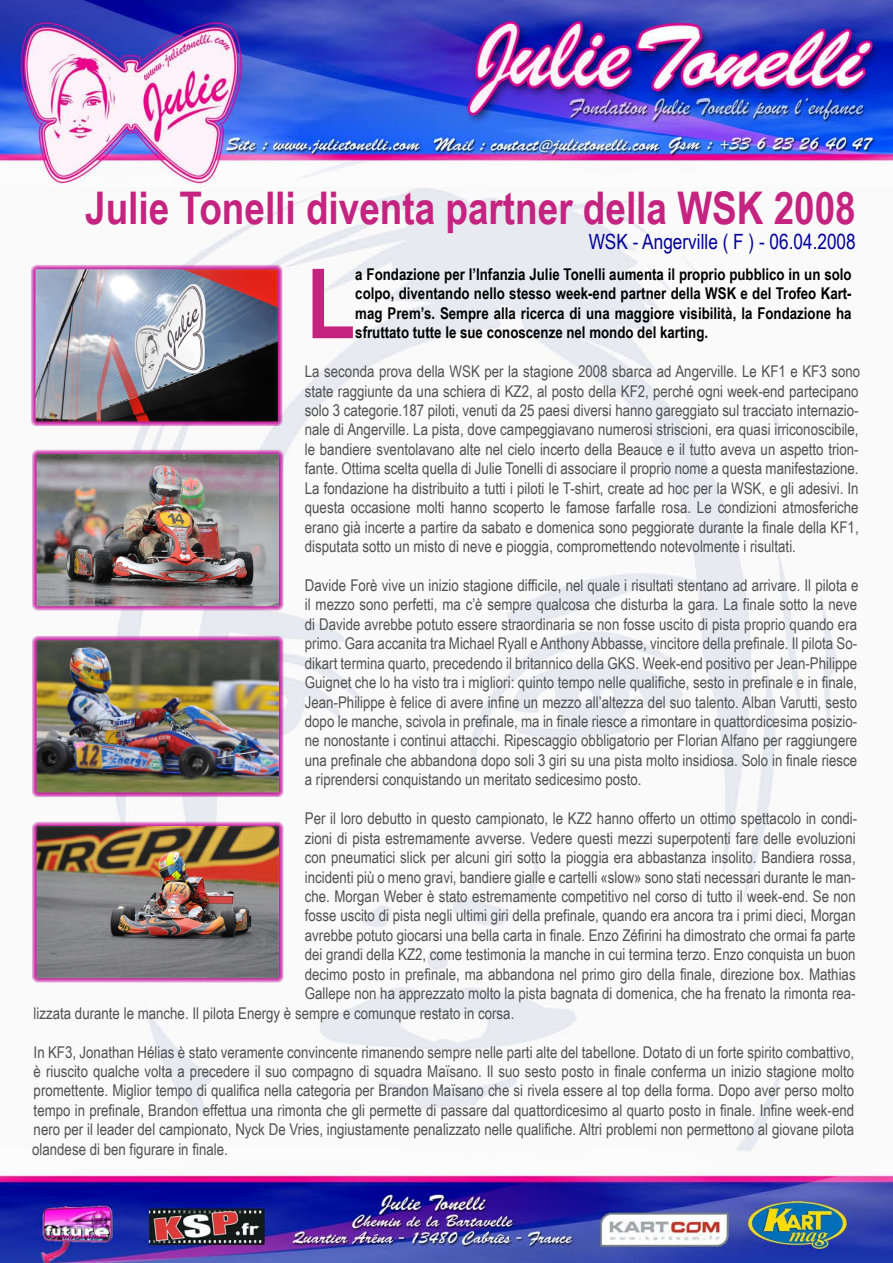
<style>
.page{position:relative;width:893px;height:1263px;background:#fff}
.page>*{position:absolute;margin:0;border:0;box-sizing:border-box;transform-origin:0 0}
.t1{font:700 97.65px "Arial Narrow";color:#c42480}
.t2{font:700 45px "Arial Narrow";color:#c42480}
.t3{font:21px "Arial Narrow";color:#01009a}
.t4{font:16.2px/19.5px "Arial Narrow";color:#505050;text-align:justify}
.t5{font:700 16.2px/19.5px "Arial Narrow";color:#000;text-align:justify}
</style>
<div class="page">
<img style="left:0;top:0;width:893px;height:1263px">
<img style="left:37px;top:826px;width:242px;height:152px">
<img style="left:37px;top:454px;width:242px;height:152px">
<img style="left:37px;top:641px;width:242px;height:151px">
<div style="left:32px;top:636px;width:252px;height:161px;border:4px solid #bf0094"></div>
<img style="left:36px;top:270px;width:241px;height:151px">
<div style="left:31px;top:265px;width:251px;height:161px;border:4px solid #bf0094"></div>
<h2 class="t2" style="left:85px;top:182px;width:772px">Julie Tonelli diventa partner della WSK 2008</h2>
<p class="t3" style="left:589px;top:229px;width:269px">WSK - Angerville ( F ) - 06.04.2008</p>
<h1 class="t1" style="left:306px;top:247px;width:50px">L</h1>
<p class="t5" style="left:355px;top:264px;width:498px">a Fondazione per l’Infanzia Julie Tonelli aumenta il proprio pubblico in un solo colpo, diventando nello stesso week-end partner della WSK e del Trofeo Kart&shy;mag Prem’s. Sempre alla ricerca di una maggiore visibilità, la Fondazione ha sfruttato tutte le sue conoscenze nel mondo del karting.</p>
<p class="t4" style="left:305px;top:362px;width:557px">La seconda prova della WSK per la stagione 2008 sbarca ad Angerville. Le KF1 e KF3 sono state raggiunte da una schiera di KZ2, al posto della KF2, perché ogni week-end partecipano solo 3 categorie.187 piloti, venuti da 25 paesi diversi hanno gareggiato sul tracciato internazio&shy;nale di Angerville. La pista, dove campeggiavano numerosi striscioni, era quasi irriconoscibile, le bandiere sventolavano alte nel cielo incerto della Beauce e il tutto aveva un aspetto trion&shy;fante. Ottima scelta quella di Julie Tonelli di associare il proprio nome a questa manifestazione.<br>La fondazione ha distribuito a tutti i piloti le T-shirt, create ad hoc per la WSK, e gli adesivi. In questa occasione molti hanno scoperto le famose farfalle rosa. Le condizioni atmosferiche erano già incerte a partire da sabato e domenica sono peggiorate durante la finale della KF1, disputata sotto un misto di neve e pioggia, compromettendo notevolmente i risultati.</p>
<p class="t4" style="left:305px;top:575px;width:555px">Davide Forè vive un inizio stagione difficile, nel quale i risultati stentano ad arrivare. Il pilota e il mezzo sono perfetti, ma c’è sempre qualcosa che disturba la gara. La finale sotto la neve di Davide avrebbe potuto essere straordinaria se non fosse uscito di pista proprio quando era primo. Gara accanita tra Michael Ryall e Anthony Abbasse, vincitore della prefinale. Il pilota So&shy;dikart termina quarto, precedendo il britannico della GKS. Week-end positivo per Jean-Philippe Guignet che lo ha visto tra i migliori: quinto tempo nelle qualifiche, sesto in prefinale e in finale, Jean-Philippe è felice di avere infine un mezzo all’altezza del suo talento. Alban Varutti, sesto dopo le manche, scivola in prefinale, ma in finale riesce a rimontare in quattordicesima posizio&shy;ne nonostante i continui attacchi. Ripescaggio obbligatorio per Florian Alfano per raggiungere una prefinale che abbandona dopo soli 3 giri su una pista molto insidiosa. Solo in finale riesce a riprendersi conquistando un meritato sedicesimo posto.</p>
<p class="t4" style="left:305px;top:809px;width:554px">Per il loro debutto in questo campionato, le KZ2 hanno offerto un ottimo spettacolo in condi-</p>
<p class="t4" style="left:305px;top:828px;width:552px">zioni di pista estremamente avverse. Vedere questi mezzi superpotenti fare delle evoluzioni</p>
<p class="t4" style="left:305px;top:848px;width:552px">con pneumatici slick per alcuni giri sotto la pioggia era abbastanza insolito. Bandiera rossa,</p>
<p class="t4" style="left:305px;top:867px;width:552px">incidenti più o meno gravi, bandiere gialle e cartelli «slow» sono stati necessari durante le man-</p>
<p class="t4" style="left:305px;top:886px;width:552px">che. Morgan Weber è stato estremamente competitivo nel corso di tutto il week-end. Se non</p>
<p class="t4" style="left:305px;top:906px;width:552px">fosse uscito di pista negli ultimi giri della prefinale, quando era ancora tra i primi dieci, Morgan</p>
<p class="t4" style="left:305px;top:925px;width:552px">avrebbe potuto giocarsi una bella carta in finale. Enzo Zéfirini ha dimostrato che ormai fa parte</p>
<p class="t4" style="left:305px;top:945px;width:552px">dei grandi della KZ2, come testimonia la manche in cui termina terzo. Enzo conquista un buon</p>
<p class="t4" style="left:305px;top:964px;width:552px">decimo posto in prefinale, ma abbandona nel primo giro della finale, direzione box. Mathias</p>
<p class="t4" style="left:305px;top:984px;width:552px">Gallepe non ha apprezzato molto la pista bagnata di domenica, che ha frenato la rimonta rea-</p>
<p class="t4" style="left:34px;top:1003px;width:482px">lizzata durante le manche. Il pilota Energy è sempre e comunque restato in corsa.</p>
<p class="t4" style="left:32px;top:1042px;width:824px">In KF3, Jonathan Hélias è stato veramente convincente rimanendo sempre nelle parti alte del tabellone. Dotato di un forte spirito combattivo, è riuscito qualche volta a precedere il suo compagno di squadra Maïsano. Il suo sesto posto in finale conferma un inizio stagione molto promettente. Miglior tempo di qualifica nella categoria per Brandon Maïsano che si rivela essere al top della forma. Dopo aver perso molto tempo in prefinale, Brandon effettua una rimonta che gli permette di passare dal quattordicesimo al quarto posto in finale. Infine week-end nero per il leader del campionato, Nyck De Vries, ingiustamente penalizzato nelle qualifiche. Altri problemi non permettono al giovane pilota olandese di ben figurare in finale.</p>
</div>
